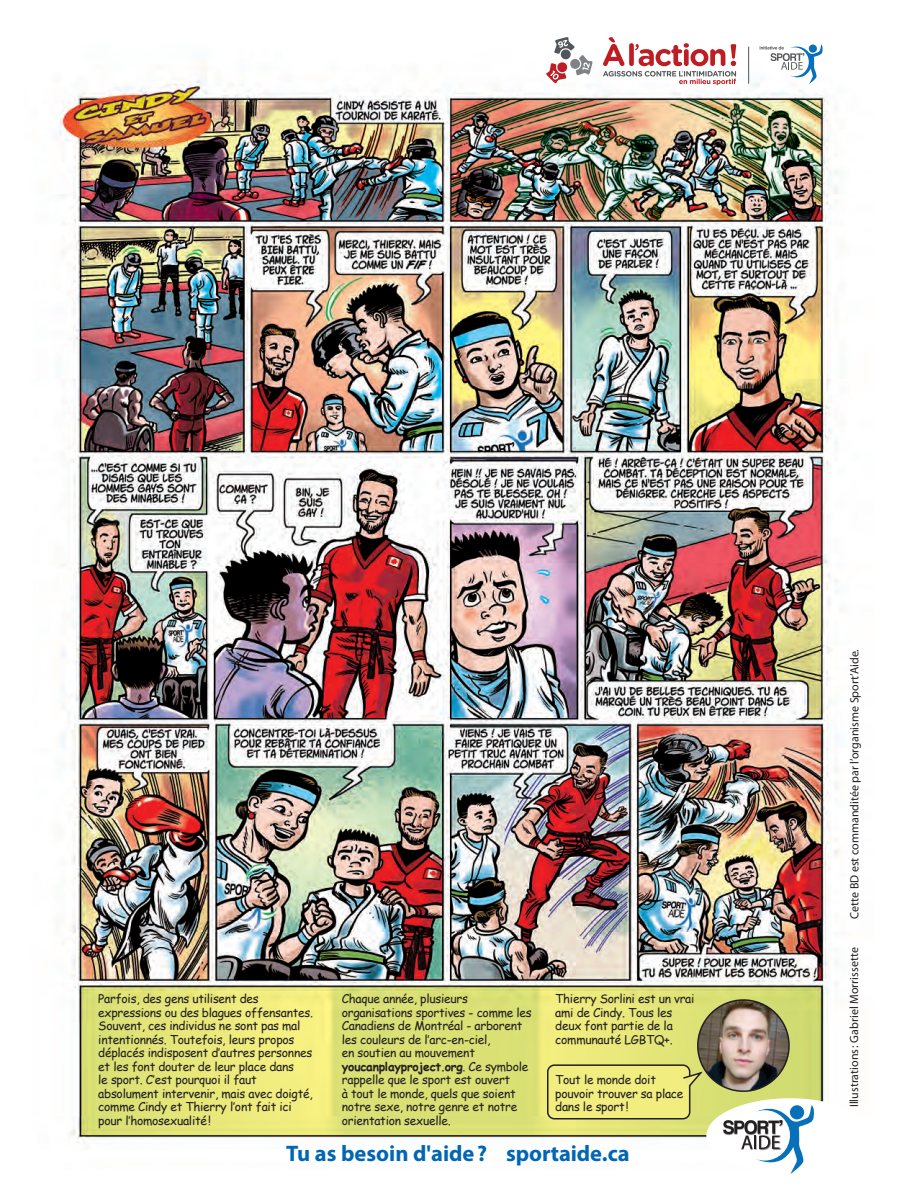
<style>
.page{position:relative;width:918px;height:1188px;background:#fff}
.page>*{position:absolute;margin:0;border:0;box-sizing:border-box;transform-origin:0 0}
.t1{font:700 22.5px "Myriad Pro";color:#0166b3}
.t2{font:12px/13.5px "Comic Sans MS";letter-spacing:-.02em;color:#231f20}
.t3{font:12px "Myriad Pro";color:#231f20}
.s1{font-weight:700}
</style>
<div class="page">
<img style="left:59px;top:45px;width:780px;height:1099px">
<div style="left:706px;top:1098px;width:167px;height:76px;background:#fff;border-radius:50%"></div>
<svg style="left:723px;top:1103px;width:91px;height:71px"></svg>
<svg style="left:546px;top:37px;width:47px;height:47px"></svg>
<svg style="left:603px;top:37px;width:133px;height:48px"></svg>
<hr style="left:748px;top:47px;width:1px;height:37px;background:#505659">
<svg style="left:760px;top:44px;width:63px;height:40px"></svg>
<div style="left:548px;top:1065px;width:142px;height:54px;background:#f1ed7f;border-radius:7px"></div>
<div style="left:547px;top:1064px;width:143px;height:56px;border:2px solid #231f20;border-radius:7px"></div>
<img style="left:682px;top:996px;width:111px;height:97px">
<p class="t2" style="left:98px;top:992px;width:216px">Parfois, des gens utilisent des expressions ou des blagues offensantes.<br>Souvent, ces individus ne sont pas mal intentionnés. Toutefois, leurs propos déplacés indisposent d’autres personnes et les font douter de leur place dans<br>le sport. C’est pourquoi il faut absolument intervenir, mais avec doigté, comme Cindy et Thierry l’ont fait ici pour l’homosexualité!</p>
<p class="t2" style="left:342px;top:992px;width:191px">Chaque année, plusieurs organisations sportives - comme les<br>Canadiens de Montréal - arborent les couleurs de l’arc-en-ciel,<br>en soutien au mouvement <span class="s1">youcanplayproject.org</span>. Ce symbole rappelle que le sport est ouvert<br>à tout le monde, quels que soient notre sexe, notre genre et notre orientation sexuelle.</p>
<p class="t2" style="left:555px;top:992px;width:141px">Thierry Sorlini est un vrai ami de Cindy. Tous les deux font partie de la communauté LGBTQ+.</p>
<p class="t2" style="left:555px;top:1073px;width:130px">Tout le monde doit pouvoir trouver sa place dans le sport!</p>
<h1 class="t1" style="left:286px;top:1139px;width:345px">Tu as besoin d'aide? sportaide.ca</h1>
<p class="t3" style="left:847px;top:919px;width:271px;rotate:-90deg">Cette BD est commanditée par l’organisme Sport’Aide.</p>
<p class="t3" style="left:847px;top:1107px;width:161px;rotate:-90deg">Illustrations: Gabriel Morrissette</p>
</div>
